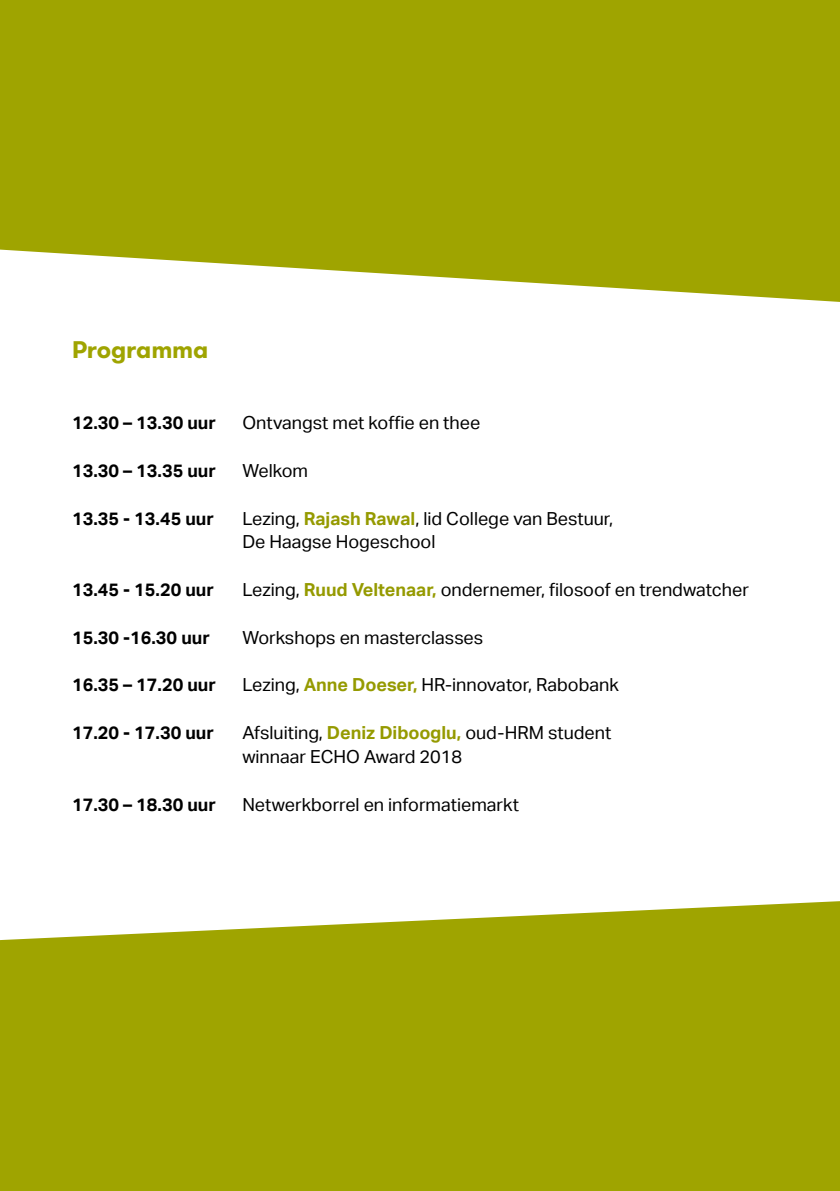
<style>
.page{position:relative;width:840px;height:1191px;background:#fff}
.page>*{position:absolute;margin:0;border:0;box-sizing:border-box;transform-origin:0 0}
.t1{font:700 24px "GT Walsheim Pro";letter-spacing:-.005em;color:#9fa400}
.t2{font:18px/23.8px "Aktiv Grotesk";color:#000}
.t3{font:700 18px "Aktiv Grotesk";color:#000}
.s1{font-weight:700;color:#959a00}
</style>
<div class="page">
<svg style="left:0;top:901px;width:839px;height:290px;fill:#9fa400"></svg>
<svg style="left:0;top:0;width:839px;height:302px;fill:#9fa400"></svg>
<h1 class="t1" style="left:72px;top:334px;width:138px">Programma</h1>
<p class="t3" style="left:72px;top:412px;width:145px">12.30 – 13.30 uur</p>
<p class="t2" style="left:242px;top:411px;width:239px">Ontvangst met koffie en thee</p>
<p class="t3" style="left:72px;top:460px;width:145px">13.30 – 13.35 uur</p>
<p class="t2" style="left:242px;top:459px;width:67px">Welkom</p>
<p class="t3" style="left:72px;top:508px;width:143px">13.35 - 13.45 uur</p>
<p class="t2" style="left:242px;top:506px;width:372px">Lezing, <span class="s1">Rajash Rawal</span>, lid College van Bestuur,<br>De Haagse Hogeschool</p>
<p class="t3" style="left:72px;top:579px;width:143px">13.45 - 15.20 uur</p>
<p class="t2" style="left:242px;top:578px;width:508px">Lezing, <span class="s1">Ruud Veltenaar,</span> ondernemer, filosoof en trendwatcher</p>
<p class="t3" style="left:72px;top:627px;width:139px">15.30 -16.30 uur</p>
<p class="t2" style="left:242px;top:625px;width:242px">Workshops en masterclasses</p>
<p class="t3" style="left:72px;top:674px;width:145px">16.35 – 17.20 uur</p>
<p class="t2" style="left:242px;top:673px;width:378px">Lezing, <span class="s1">Anne Doeser,</span> HR-innovator, Rabobank</p>
<p class="t3" style="left:72px;top:722px;width:143px">17.20 - 17.30 uur</p>
<p class="t2" style="left:242px;top:721px;width:370px">Afsluiting, <span class="s1">Deniz Dibooglu,</span> oud-HRM student winnaar ECHO Award 2018</p>
<p class="t3" style="left:72px;top:793px;width:145px">17.30 – 18.30 uur</p>
<p class="t2" style="left:242px;top:792px;width:278px">Netwerkborrel en informatiemarkt</p>
</div>
